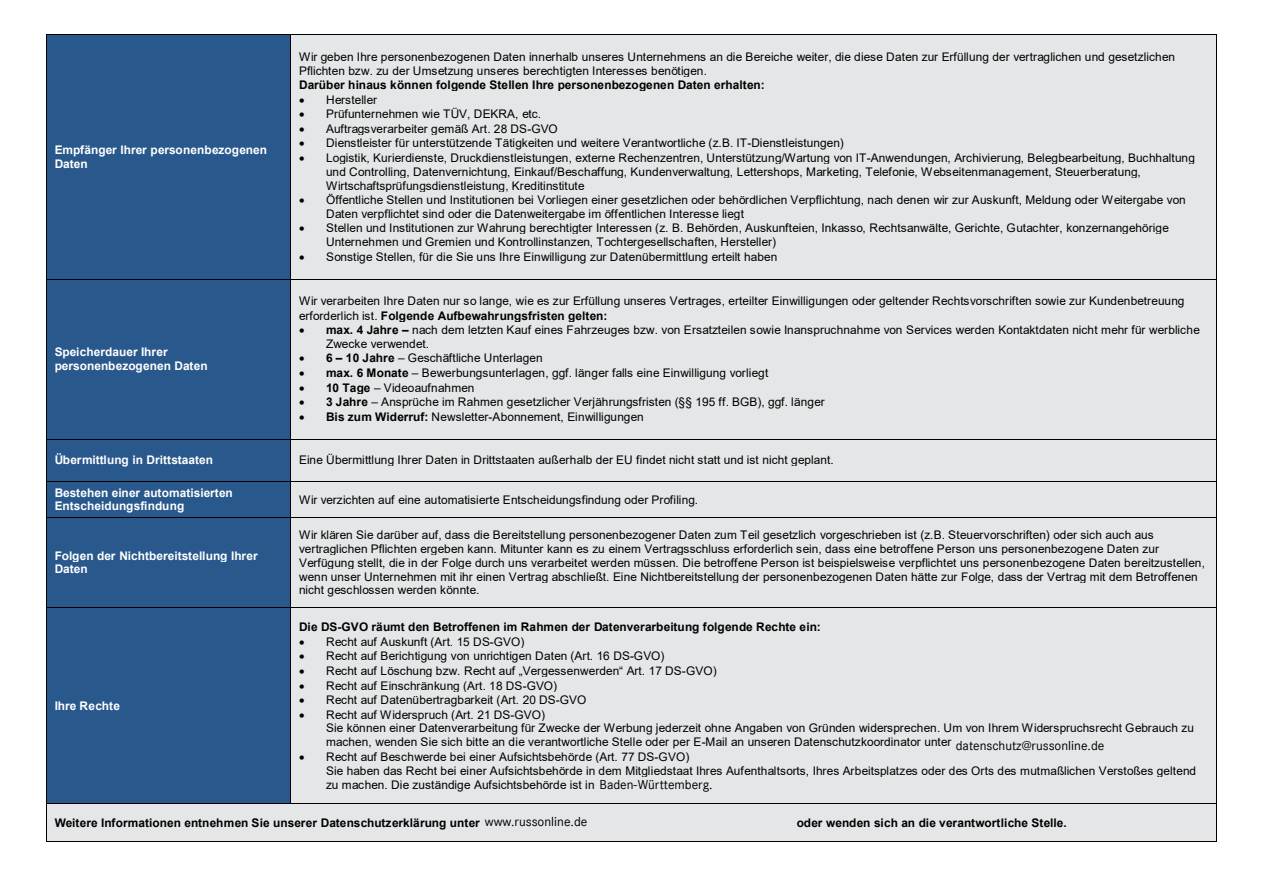
<style>
.page{position:relative;width:1263px;height:893px;background:#fff}
.page>*{position:absolute;margin:0;border:0;box-sizing:border-box;transform-origin:0 0}
.t1{font:13.5px "Corporate S";color:#000}
.t2{font:11.85px/13.8px "Arial";color:#000}
.t3{font:700 11.85px/13.6px "Arial";letter-spacing:-.005em;color:#fff}
.t4{font:700 11.85px "Arial";letter-spacing:-.005em;color:#000}
.s1{font-weight:700}
</style>
<div class="page">
<div style="left:47px;top:35px;width:244px;height:244px;background:#28588c"></div>
<div style="left:292px;top:35px;width:924px;height:244px;background:#e5e6e7"></div>
<hr style="left:47px;top:34px;width:243px;height:1px;background:#000">
<hr style="left:291px;top:34px;width:925px;height:1px;background:#000">
<hr style="left:46px;top:35px;width:1px;height:244px;background:#000">
<hr style="left:290px;top:35px;width:1px;height:244px;background:#000">
<hr style="left:1216px;top:35px;width:1px;height:244px;background:#000">
<div style="left:47px;top:280px;width:244px;height:159px;background:#28588c"></div>
<div style="left:292px;top:280px;width:924px;height:159px;background:#e5e6e7"></div>
<hr style="left:47px;top:279px;width:243px;height:1px;background:#000">
<hr style="left:291px;top:279px;width:925px;height:1px;background:#000">
<hr style="left:46px;top:280px;width:1px;height:159px;background:#000">
<hr style="left:290px;top:280px;width:1px;height:159px;background:#000">
<hr style="left:1216px;top:280px;width:1px;height:159px;background:#000">
<div style="left:47px;top:439px;width:244px;height:42px;background:#28588c"></div>
<div style="left:299px;top:439px;width:909px;height:14px;background:#e5e6e7"></div>
<div style="left:299px;top:453px;width:909px;height:14px;background:#e5e6e7"></div>
<div style="left:299px;top:467px;width:909px;height:14px;background:#e5e6e7"></div>
<hr style="left:47px;top:439px;width:243px;height:1px;background:#000">
<hr style="left:291px;top:439px;width:925px;height:1px;background:#000">
<hr style="left:46px;top:439px;width:1px;height:42px;background:#000">
<hr style="left:290px;top:439px;width:1px;height:42px;background:#000">
<hr style="left:1216px;top:439px;width:1px;height:42px;background:#000">
<div style="left:47px;top:481px;width:244px;height:36px;background:#28588c"></div>
<div style="left:292px;top:481px;width:924px;height:36px;background:#e5e6e7"></div>
<hr style="left:47px;top:481px;width:243px;height:1px;background:#000">
<hr style="left:291px;top:481px;width:925px;height:1px;background:#000">
<hr style="left:46px;top:481px;width:1px;height:36px;background:#000">
<hr style="left:290px;top:481px;width:1px;height:36px;background:#000">
<hr style="left:1216px;top:481px;width:1px;height:36px;background:#000">
<div style="left:47px;top:517px;width:244px;height:90px;background:#28588c"></div>
<div style="left:292px;top:517px;width:924px;height:90px;background:#e5e6e7"></div>
<hr style="left:47px;top:517px;width:243px;height:1px;background:#000">
<hr style="left:291px;top:517px;width:925px;height:1px;background:#000">
<hr style="left:46px;top:517px;width:1px;height:90px;background:#000">
<hr style="left:290px;top:517px;width:1px;height:90px;background:#000">
<hr style="left:1216px;top:517px;width:1px;height:90px;background:#000">
<div style="left:47px;top:607px;width:244px;height:196px;background:#28588c"></div>
<div style="left:292px;top:607px;width:924px;height:196px;background:#e5e6e7"></div>
<hr style="left:47px;top:607px;width:243px;height:1px;background:#000">
<hr style="left:291px;top:607px;width:925px;height:1px;background:#000">
<hr style="left:46px;top:607px;width:1px;height:196px;background:#000">
<hr style="left:290px;top:607px;width:1px;height:196px;background:#000">
<hr style="left:1216px;top:607px;width:1px;height:196px;background:#000">
<div style="left:47px;top:804px;width:1169px;height:37px;background:#e5e6e7"></div>
<hr style="left:47px;top:803px;width:243px;height:1px;background:#000">
<hr style="left:291px;top:803px;width:925px;height:1px;background:#000">
<hr style="left:46px;top:804px;width:1px;height:37px;background:#000">
<hr style="left:47px;top:841px;width:1169px;height:1px;background:#000">
<hr style="left:1216px;top:804px;width:1px;height:37px;background:#000">
<p class="t3" style="left:55px;top:143px;width:214px">Empfänger Ihrer personenbezogenen<br>Daten</p>
<p class="t3" style="left:55px;top:345px;width:155px;line-height:14.1px">Speicherdauer Ihrer personenbezogenen Daten</p>
<p class="t2" style="left:299px;top:50px;width:877px">Wir geben Ihre personenbezogenen Daten innerhalb unseres Unternehmens an die Bereiche weiter, die diese Daten zur Erfüllung der vertraglichen und gesetzlichen<br>Pflichten bzw. zu der Umsetzung unseres berechtigten Interesses benötigen.<br><span class="s1">Darüber hinaus können folgende Stellen Ihre personenbezogenen Daten erhalten:</span></p>
<p class="t2" style="left:299px;top:92px;width:80px">• Hersteller</p>
<p class="t2" style="left:299px;top:107px;width:243px">• Prüfunternehmen wie TÜV, DEKRA, etc.</p>
<p class="t2" style="left:299px;top:122px;width:260px">• Auftragsverarbeiter gemäß Art. 28 DS-GVO</p>
<p class="t2" style="left:299px;top:136px;width:546px">• Dienstleister für unterstützende Tätigkeiten und weitere Verantwortliche (z.B. IT-Dienstleistungen)</p>
<p class="t2" style="left:326px;top:151px;width:870px;text-indent:-27px">• Logistik, Kurierdienste, Druckdienstleistungen, externe Rechenzentren, Unterstützung/Wartung von IT-Anwendungen, Archivierung, Belegbearbeitung, Buchhaltung und Controlling, Datenvernichtung, Einkauf/Beschaffung, Kundenverwaltung, Lettershops, Marketing, Telefonie, Webseitenmanagement, Steuerberatung,<br>Wirtschaftsprüfungsdienstleistung, Kreditinstitute</p>
<p class="t2" style="left:326px;top:193px;width:861px;text-indent:-27px">• Öffentliche Stellen und Institutionen bei Vorliegen einer gesetzlichen oder behördlichen Verpflichtung, nach denen wir zur Auskunft, Meldung oder Weitergabe von<br>Daten verpflichtet sind oder die Datenweitergabe im öffentlichen Interesse liegt</p>
<p class="t2" style="left:326px;top:221px;width:844px;text-indent:-27px">• Stellen und Institutionen zur Wahrung berechtigter Interessen (z. B. Behörden, Auskunfteien, Inkasso, Rechtsanwälte, Gerichte, Gutachter, konzernangehörige<br>Unternehmen und Gremien und Kontrollinstanzen, Tochtergesellschaften, Hersteller)</p>
<p class="t2" style="left:299px;top:250px;width:480px">• Sonstige Stellen, für die Sie uns Ihre Einwilligung zur Datenübermittlung erteilt haben</p>
<p class="t2" style="left:299px;top:294px;width:887px">Wir verarbeiten Ihre Daten nur so lange, wie es zur Erfüllung unseres Vertrages, erteilter Einwilligungen oder geltender Rechtsvorschriften sowie zur Kundenbetreuung erforderlich ist. <span class="s1">Folgende Aufbewahrungsfristen gelten:</span></p>
<p class="t2" style="left:326px;top:323px;width:875px;text-indent:-27px">• <span class="s1">max. 4 Jahre –</span> nach dem letzten Kauf eines Fahrzeuges bzw. von Ersatzteilen sowie Inanspruchnahme von Services werden Kontaktdaten nicht mehr für werbliche<br>Zwecke verwendet.</p>
<p class="t2" style="left:299px;top:351px;width:245px">• <span class="s1">6 – 10 Jahre</span> – Geschäftliche Unterlagen</p>
<p class="t2" style="left:299px;top:366px;width:471px">• <span class="s1">max. 6 Monate</span> – Bewerbungsunterlagen, ggf. länger falls eine Einwilligung vorliegt</p>
<p class="t2" style="left:299px;top:381px;width:177px">• <span class="s1">10 Tage</span> – Videoaufnahmen</p>
<p class="t2" style="left:299px;top:395px;width:527px">• <span class="s1">3 Jahre</span> – Ansprüche im Rahmen gesetzlicher Verjährungsfristen (§§ 195 ff. BGB), ggf. länger</p>
<p class="t2" style="left:299px;top:410px;width:346px">• <span class="s1">Bis zum Widerruf:</span> Newsletter-Abonnement, Einwilligungen</p>
<p class="t3" style="left:55px;top:453px;width:160px">Übermittlung in Drittstaaten</p>
<p class="t2" style="left:299px;top:453px;width:536px">Eine Übermittlung Ihrer Daten in Drittstaaten außerhalb der EU findet nicht statt und ist nicht geplant.</p>
<p class="t3" style="left:55px;top:486px;width:180px">Bestehen einer automatisierten<br>Entscheidungsfindung</p>
<p class="t2" style="left:299px;top:492px;width:400px">Wir verzichten auf eine automatisierte Entscheidungsfindung oder Profiling.</p>
<p class="t3" style="left:55px;top:549px;width:204px">Folgen der Nichtbereitstellung Ihrer<br>Daten</p>
<p class="t2" style="left:299px;top:528px;width:907px">Wir klären Sie darüber auf, dass die Bereitstellung personenbezogener Daten zum Teil gesetzlich vorgeschrieben ist (z.B. Steuervorschriften) oder sich auch aus vertraglichen Pflichten ergeben kann. Mitunter kann es zu einem Vertragsschluss erforderlich sein, dass eine betroffene Person uns personenbezogene Daten zur Verfügung stellt, die in der Folge durch uns verarbeitet werden müssen. Die betroffene Person ist beispielsweise verpflichtet uns personenbezogene Daten bereitzustellen, wenn unser Unternehmen mit ihr einen Vertrag abschließt. Eine Nichtbereitstellung der personenbezogenen Daten hätte zur Folge, dass der Vertrag mit dem Betroffenen nicht geschlossen werden könnte.</p>
<p class="t4" style="left:299px;top:618px;width:523px">Die DS-GVO räumt den Betroffenen im Rahmen der Datenverarbeitung folgende Rechte ein:</p>
<p class="t2" style="left:299px;top:635px;width:227px">• Recht auf Auskunft (Art. 15 DS-GVO)</p>
<p class="t2" style="left:299px;top:649px;width:367px">• Recht auf Berichtigung von unrichtigen Daten (Art. 16 DS-GVO)</p>
<p class="t2" style="left:299px;top:664px;width:419px">• Recht auf Löschung bzw. Recht auf „Vergessenwerden“ Art. 17 DS-GVO)</p>
<p class="t2" style="left:299px;top:678px;width:260px">• Recht auf Einschränkung (Art. 18 DS-GVO)</p>
<p class="t2" style="left:299px;top:693px;width:289px">• Recht auf Datenübertragbarkeit (Art. 20 DS-GVO</p>
<p class="t2" style="left:326px;top:708px;width:869px;text-indent:-27px">• Recht auf Widerspruch (Art. 21 DS-GVO)<br>Sie können einer Datenverarbeitung für Zwecke der Werbung jederzeit ohne Angaben von Gründen widersprechen. Um von Ihrem Widerspruchsrecht Gebrauch zu machen, wenden Sie sich bitte an die verantwortliche Stelle oder per E-Mail an unseren Datenschutzkoordinator unter</p>
<p class="t2" style="left:326px;top:750px;width:871px;text-indent:-27px">• Recht auf Beschwerde bei einer Aufsichtsbehörde (Art. 77 DS-GVO)<br>Sie haben das Recht bei einer Aufsichtsbehörde in dem Mitgliedstaat Ihres Aufenthaltsorts, Ihres Arbeitsplatzes oder des Orts des mutmaßlichen Verstoßes geltend zu machen. Die zuständige Aufsichtsbehörde ist in</p>
<p class="t4" style="left:55px;top:814px;width:427px">Weitere Informationen entnehmen Sie unserer Datenschutzerklärung unter</p>
<p class="t4" style="left:797px;top:814px;width:272px">oder wenden sich an die verantwortliche Stelle.</p>
<p class="t3" style="left:55px;top:699px;width:67px">Ihre Rechte</p>
<p class="t1" style="left:956px;top:738px;width:150px">datenschutz@russonline.de</p>
<p class="t1" style="left:600px;top:777px;width:115px">Baden-Württemberg.</p>
<p class="t1" style="left:485px;top:814px;width:104px">www.russonline.de</p>
</div>
